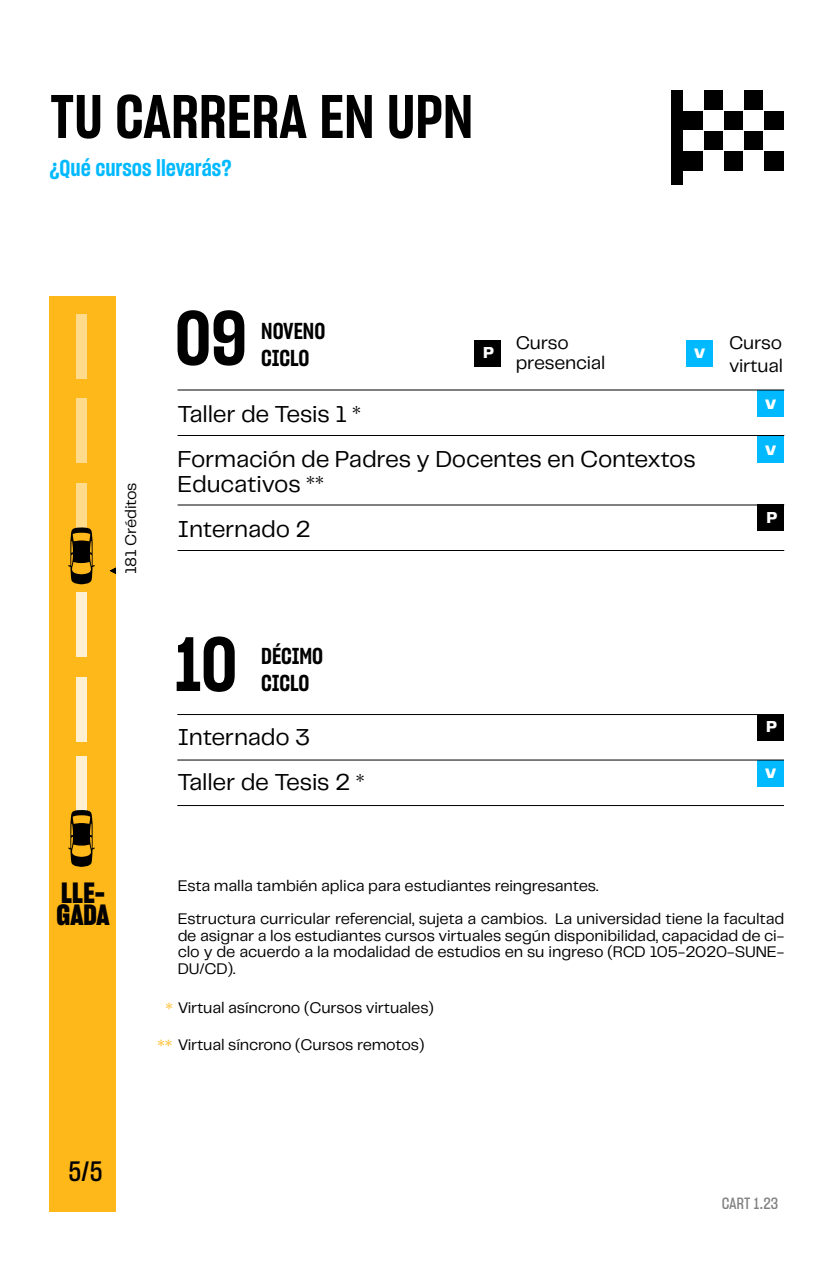
<style>
.page{position:relative;width:834px;height:1262px;background:#fff}
.page>*{position:absolute;margin:0;border:0;box-sizing:border-box;transform-origin:0 0}
.t1{font:75px "Sharp Grotesk Semi Bold 15";color:#000}
.t2{font:60px "Sharp Grotesk Semi Bold 15";color:#000}
.t3{font:28.5px/22px "Sharp Grotesk Bold 15";color:#000}
.t4{font:27.5px "Sharp Grotesk Medium 15";color:#000}
.t5{font:24px/45px "PP Telegraf";letter-spacing:-.01em;color:#000}
.t6{font:22.5px/27px "Sharp Grotesk Semi Bold 15";letter-spacing:-.005em;color:#000}
.t7{font:22.5px "Sharp Grotesk Semi Bold 15";color:#00b9ff}
.t8{font:20px/37.5px "Telegraf";color:#ffb819;text-align:center}
.t9{font:19px/20px "PP Telegraf";letter-spacing:-.01em;color:#000}
.t10{font:800 19px "Telegraf";color:#fff}
.t11{font:800 16.5px "Telegraf";color:#fff}
.t12{font:16px/16.5px "Telegraf";letter-spacing:-.01em;color:#000}
.t13{font:16px "PP Telegraf";letter-spacing:-.01em;color:#000}
.t14{font:16px "Sharp Grotesk Medium 15";color:#000}
</style>
<div class="page">
<div style="left:757px;top:760px;width:27px;height:27px;background:#00b9ff"></div>
<div style="left:757px;top:390px;width:27px;height:27px;background:#00b9ff"></div>
<div style="left:757px;top:437px;width:27px;height:26px;background:#00b9ff"></div>
<hr style="left:177px;top:714px;width:607px;height:1px;background:#000">
<hr style="left:178px;top:390px;width:606px;height:1px;background:#000">
<div style="left:703px;top:90px;width:20px;height:20px;background:#000"></div>
<div style="left:744px;top:90px;width:20px;height:20px;background:#000"></div>
<div style="left:683px;top:110px;width:20px;height:20px;background:#000"></div>
<div style="left:723px;top:110px;width:21px;height:20px;background:#000"></div>
<div style="left:764px;top:110px;width:20px;height:20px;background:#000"></div>
<div style="left:703px;top:130px;width:20px;height:20px;background:#000"></div>
<div style="left:744px;top:130px;width:20px;height:20px;background:#000"></div>
<div style="left:683px;top:150px;width:20px;height:20px;background:#000"></div>
<div style="left:723px;top:150px;width:21px;height:20px;background:#000"></div>
<div style="left:764px;top:150px;width:20px;height:20px;background:#000"></div>
<div style="left:671px;top:90px;width:12px;height:94px;background:#000"></div>
<div style="left:49px;top:296px;width:67px;height:916px;background:#ffb819"></div>
<div style="left:76px;top:677px;width:11px;height:65px;background:#fff0d1"></div>
<div style="left:76px;top:592px;width:11px;height:65px;background:#fff0d1"></div>
<div style="left:76px;top:399px;width:11px;height:64px;background:#ffdb8b"></div>
<div style="left:76px;top:483px;width:11px;height:47px;background:#ffdb8b"></div>
<div style="left:76px;top:314px;width:11px;height:65px;background:#ffdb8b"></div>
<svg style="left:109px;top:567px;width:7px;height:7px"></svg>
<svg style="left:68px;top:527px;width:27px;height:57px"></svg>
<div style="left:757px;top:714px;width:27px;height:27px;background:#000"></div>
<div style="left:76px;top:756px;width:11px;height:57px;background:#fff0d1"></div>
<svg style="left:68px;top:810px;width:27px;height:57px"></svg>
<hr style="left:178px;top:435px;width:606px;height:1px;background:#000">
<div style="left:757px;top:504px;width:27px;height:27px;background:#000"></div>
<hr style="left:178px;top:504px;width:606px;height:2px;background:#000">
<hr style="left:178px;top:550px;width:606px;height:1px;background:#000">
<hr style="left:177px;top:805px;width:607px;height:1px;background:#000">
<hr style="left:177px;top:760px;width:607px;height:1px;background:#000">
<div style="left:474px;top:340px;width:27px;height:27px;background:#000"></div>
<div style="left:686px;top:340px;width:27px;height:27px;background:#00b9ff"></div>
<h2 class="t2" style="left:50px;top:75px;width:425px">TU CARRERA EN UPN</h2>
<h3 class="t7" style="left:49px;top:152px;width:184px">¿Qué cursos llevarás?</h3>
<h1 class="t1" style="left:175px;top:286px;width:74px">09</h1>
<h3 class="t6" style="left:261px;top:317px;width:66px">NOVENO<br>CICLO</h3>
<p class="t9" style="left:516px;top:332px;width:91px">Curso presencial</p>
<p class="t9" style="left:729px;top:330px;width:55px;line-height:22.8px">Curso virtual</p>
<p class="t11" style="left:483px;top:342px;width:12px">P</p>
<p class="t10" style="left:694px;top:339px;width:13px">v</p>
<p class="t13" style="left:120px;top:574px;width:93px;rotate:-90deg">181 Créditos</p>
<h3 class="t5" style="left:178px;top:391px;width:520px">Taller de Tesis 1 *<br>Formación de Padres y Docentes en Contextos</h3>
<h3 class="t5" style="left:178px;top:461px;width:148px">Educativos **<br>Internado 2</h3>
<h1 class="t1" style="left:175px;top:612px;width:64px">10</h1>
<h3 class="t6" style="left:261px;top:642px;width:63px">DÉCIMO<br>CICLO</h3>
<h3 class="t5" style="left:177px;top:714px;width:189px">Internado 3<br>Taller de Tesis 2 *</h3>
<p class="t10" style="left:765px;top:390px;width:13px">v</p>
<p class="t10" style="left:765px;top:436px;width:13px">v</p>
<p class="t11" style="left:766px;top:506px;width:12px">P</p>
<p class="t11" style="left:766px;top:716px;width:12px">P</p>
<p class="t10" style="left:765px;top:759px;width:13px">v</p>
<h3 class="t3" style="left:57px;top:881px;width:55px">LLE-<br>GADA</h3>
<p class="t12" style="left:178px;top:869px;width:608px;line-height:33px">Esta malla también aplica para estudiantes reingresantes.<br>Estructura curricular referencial, sujeta a cambios. La universidad tiene la facultad</p>
<p class="t12" style="left:178px;top:927px;width:608px;text-align:justify">de asignar a los estudiantes cursos virtuales según disponibilidad, capacidad de ci&shy;clo y de acuerdo a la modalidad de estudios en su ingreso (RCD 105-2020-SUNE-DU/CD).</p>
<p class="t8" style="left:157px;top:990px;width:17px">* **</p>
<p class="t12" style="left:178px;top:999px;width:258px">Virtual asíncrono (Cursos virtuales)</p>
<p class="t12" style="left:178px;top:1036px;width:248px">Virtual síncrono (Cursos remotos)</p>
<h3 class="t4" style="left:68px;top:1152px;width:36px">5/5</h3>
<p class="t14" style="left:722px;top:1192px;width:58px">CART 1.23</p>
</div>
